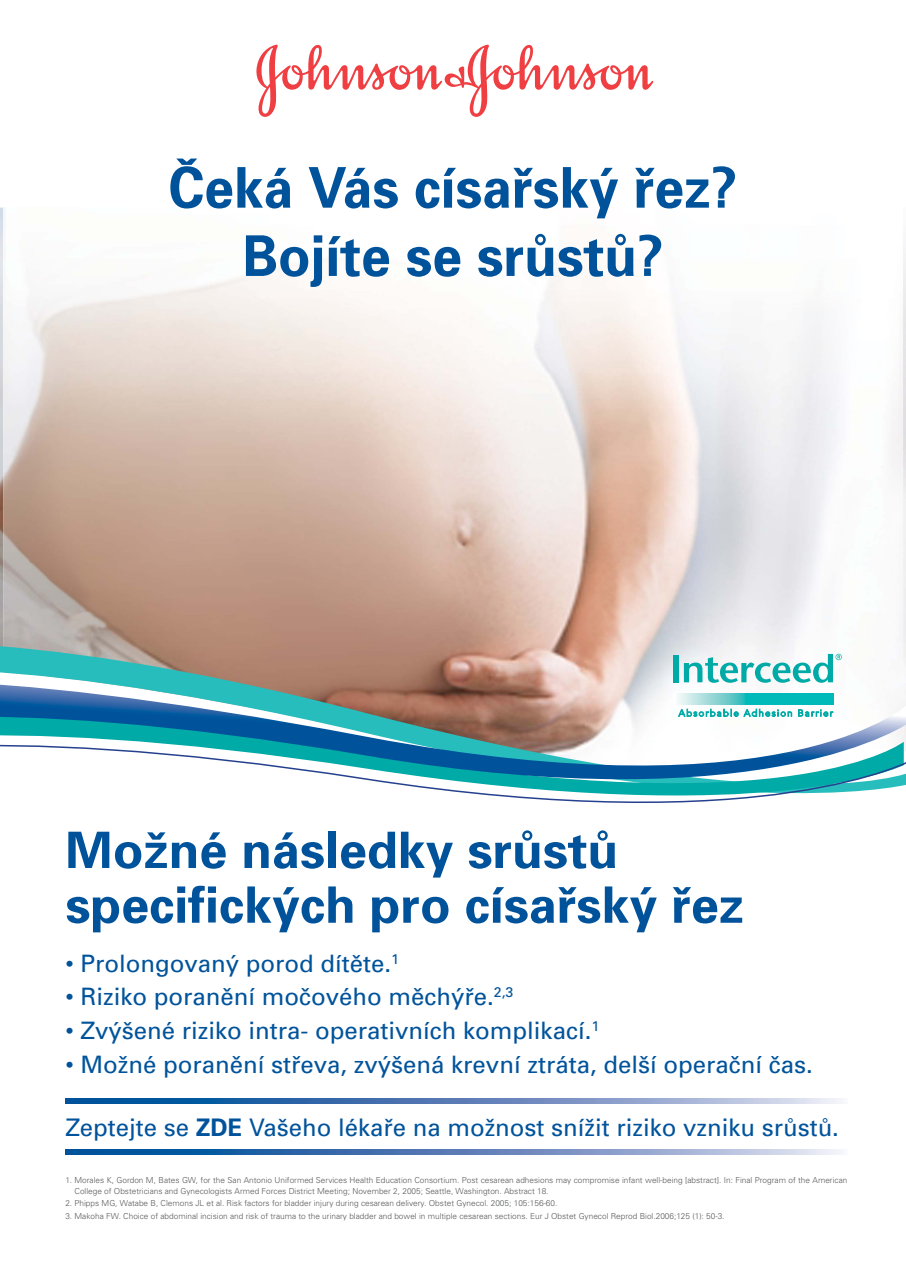
<style>
.page{position:relative;width:906px;height:1276px;background:#fff}
.page>*{position:absolute;margin:0;border:0;box-sizing:border-box;transform-origin:0 0}
.t1{font:700 56.18px/68.2px "Univers CE";color:#00539b;text-align:center;scale:.95 1}
.t2{font:700 50.25px/54.8px "Univers CE";color:#00539b}
.t3{font:24.22px "Univers CE";color:#00539b}
.t4{font:24px "Univers CE";color:#00539b}
.t5{font:300 8.25px/10.5px "Univers CE";color:#58595b}
.s1{font-weight:700}
</style>
<div class="page">
<img style="left:3px;top:208px;width:26px;height:408px">
<img style="left:29px;top:372px;width:811px;height:191px">
<img style="left:29px;top:563px;width:291px;height:53px">
<img style="left:320px;top:563px;width:265px;height:53px">
<img style="left:585px;top:563px;width:212px;height:53px">
<svg style="left:0;top:616px;width:906px;height:40px"></svg>
<svg style="left:0;top:656px;width:906px;height:147px"></svg>
<svg style="left:673px;top:694px;width:160px;height:10px;background:#46c8c8"></svg>
<div style="left:673px;top:655px;width:6px;height:27px;background:#00aaa6"></div>
<svg style="left:678px;top:709px;width:114px;height:7px"></svg>
<svg style="left:798px;top:709px;width:35px;height:7px"></svg>
<svg style="left:684px;top:654px;width:158px;height:29px"></svg>
<svg style="left:65px;top:1099px;width:777px;height:4px;background:#5f87bb"></svg>
<svg style="left:65px;top:1150px;width:777px;height:4px;background:#5f87bb"></svg>
<svg style="left:256px;top:45px;width:398px;height:72px"></svg>
<h1 class="t1" style="left:169px;top:160px;width:600px">Čeká Vás císařský řez?<br>Bojíte se srůstů?</h1>
<h2 class="t2" style="left:65px;top:829px;width:680px">Možné následky srůstů specifických pro císařský řez</h2>
<h3 class="t4" style="left:65px;top:954px;width:335px">• Prolongovaný porod dítěte.<sup>1</sup></h3>
<h3 class="t4" style="left:65px;top:988px;width:449px">• Riziko poranění močového měchýře.<sup>2,3</sup></h3>
<h3 class="t4" style="left:65px;top:1022px;width:535px">• Zvýšené riziko intra- operativních komplikací.<sup>1</sup></h3>
<h3 class="t4" style="left:65px;top:1055px;width:749px">• Možné poranění střeva, zvýšená krevní ztráta, delší operační čas.</h3>
<h3 class="t3" style="left:65px;top:1118px;width:775px">Zeptejte se <span class="s1">ZDE</span> Vašeho lékaře na možnost snížit riziko vzniku srůstů.</h3>
<p class="t5" style="left:74px;top:1175px;width:774px;text-indent:-9px">1. Morales K, Gordon M, Bates GW, for the San Antonio Uniformed Services Health Education Consortium. Post cesarean adhesions may compromise infant well-being [abstract]. In: Final Program of the American<br>College of Obstetricians and Gynecologists Armed Forces District Meeting; November 2, 2005; Seattle, Washington. Abstract 18.</p>
<p class="t5" style="left:65px;top:1199px;width:493px">2. Phipps MG, Watabe B, Clemons JL et al. Risk factors for bladder injury during cesarean delivery. Obstet Gynecol. 2005; 105:156-60.</p>
<p class="t5" style="left:65px;top:1211px;width:661px">3. Makoha FW. Choice of abdominal incision and risk of trauma to the urinary bladder and bowel in multiple cesarean sections. Eur J Obstet Gynecol Reprod Biol.2006;125 (1): 50-3.</p>
</div>
